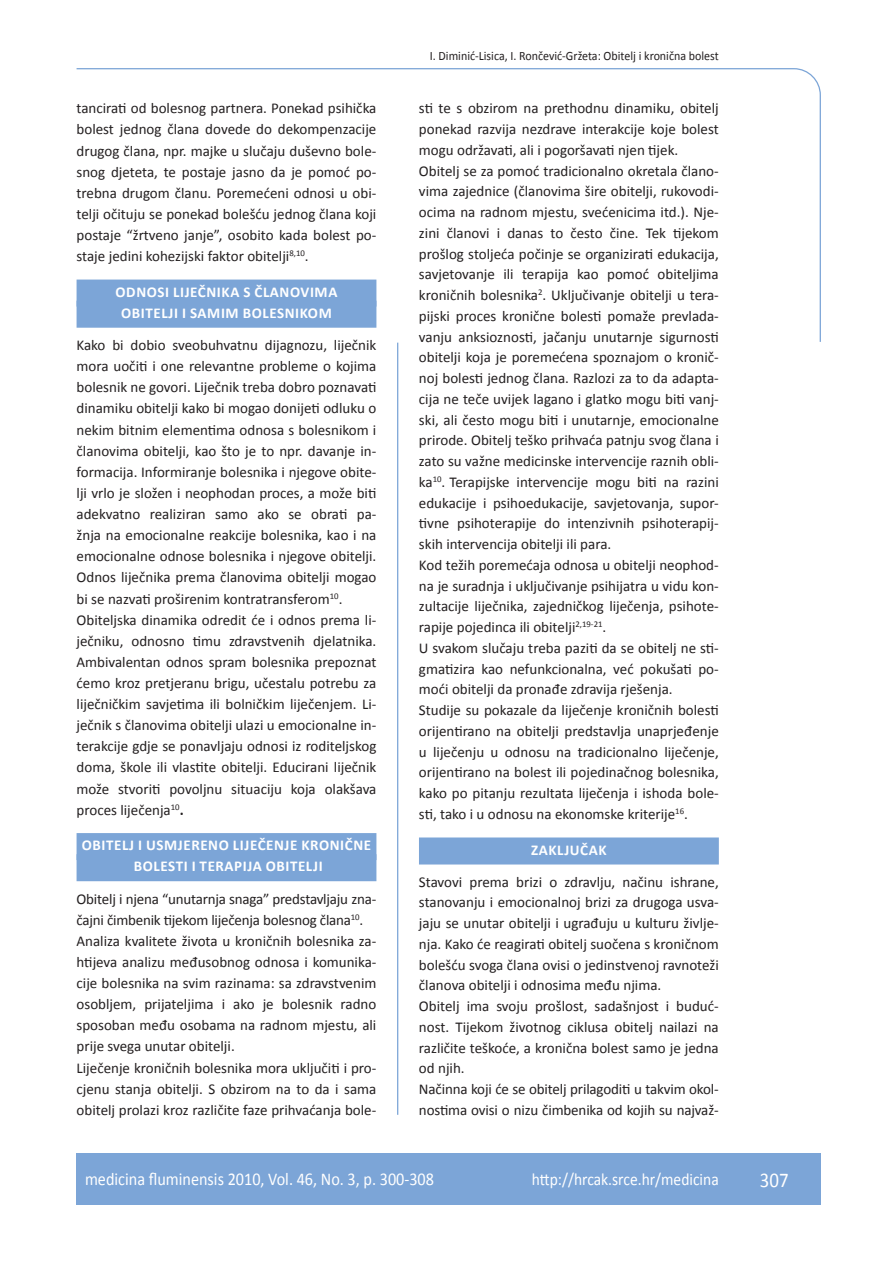
<style>
.page{position:relative;width:889px;height:1268px;background:#fff}
.page>*{position:absolute;margin:0;border:0;box-sizing:border-box;transform-origin:0 0}
.t1{font:21px "Calibri";color:#fff;scale:.9 1}
.t2{font:18px "Calibri";color:#fff;scale:.9 1}
.t3{font:17.25px "Calibri";color:#fff;scale:.9 1}
.t4{font:15px/20.7px "Calibri";color:#231f20}
.t5{font:700 15px/21.1px "Calibri";letter-spacing:.04em;color:#fff;text-align:right}
.t6{font:12.75px "Calibri";color:#231f20;scale:.94 1}
.s1{font-weight:700}
</style>
<div class="page">
<svg style="left:76px;top:68px;width:745px;height:275px"></svg>
<hr style="left:397px;top:342px;width:1px;height:772px;background:#7ca5d7">
<div style="left:77px;top:1152px;width:744px;height:51px;background:#7ca5d7"></div>
<div style="left:77px;top:279px;width:299px;height:27px;background:#7ca5d7"></div>
<div style="left:77px;top:300px;width:299px;height:27px;background:#7ca5d7"></div>
<div style="left:77px;top:832px;width:299px;height:27px;background:#7ca5d7"></div>
<div style="left:77px;top:854px;width:299px;height:27px;background:#7ca5d7"></div>
<div style="left:419px;top:837px;width:300px;height:27px;background:#7ca5d7"></div>
<p class="t4" style="left:77px;top:97px;width:301px;line-height:21.1px;text-align:justify">tancirati od bolesnog partnera. Ponekad psihička bolest jednog člana dovede do dekompenzacije drugog člana, npr. majke u slučaju duševno bole&shy;snog djeteta, te postaje jasno da je pomoć po&shy;trebna drugom članu. Poremećeni odnosi u obi&shy;telji očituju se ponekad bolešću jednog člana koji postaje “žrtveno janje”, osobito kada bolest po&shy;staje jedini kohezijski faktor obitelji<sup>8,10</sup>.</p>
<p class="t5" style="left:116px;top:280px;width:40px">ODNOSI</p>
<p class="t5" style="left:173px;top:280px;width:52px">LIJEČNIKA</p>
<p class="t5" style="left:121px;top:280px;width:216px">S ČLANOVI MA<br>OBITELJI I SAMIM BOLESNIKOM</p>
<p class="t4" style="left:77px;top:334px;width:301px;line-height:21.1px">Kako bi dobio sveobuhvatnu dijagnozu, liječnik mora uočiti i one relevantne probleme o kojima bolesnik ne govori. Liječnik treba dobro poznavati dinamiku obitelji kako bi mogao donijeti odluku o nekim bitnim elementima odnosa s bolesnikom i članovima obitelji, kao što je to npr. davanje in&shy;formacija. Informiranje bolesnika i njegove obite&shy;lji vrlo je složen i neophodan proces, a može biti adekvatno realiziran samo ako se obrati pa&shy;žnja na emocionalne reakcije bolesnika, kao i na emocionalne odnose bolesnika i njegove obitelji.<br>Odnos liječnika prema članovima obitelji mogao bi se nazvati proširenim kontratransferom<sup>10</sup>.<br>Obiteljska dinamika odredit će i odnos prema li&shy;ječniku, odnosno timu zdravstvenih djelatnika.<br>Ambivalentan odnos spram bolesnika prepoznat ćemo kroz pretjeranu brigu, učestalu potrebu za liječničkim savjetima ili bolničkim liječenjem. Li&shy;ječnik s članovima obitelji ulazi u emocionalne in&shy;terakcije gdje se ponavljaju odnosi iz roditeljskog doma, škole ili vlastite obitelji. Educirani liječnik može stvoriti povoljnu situaciju koja olakšava proces liječenja<sup>10</sup><span class="s1">.</span></p>
<p class="t5" style="left:82px;top:833px;width:291px;text-align:center">OBITELJ I USMJERENO LIJEČENJE KRONIČNE<br>BOLESTI I TERAPIJA OBITELJI</p>
<p class="t4" style="left:77px;top:887px;width:301px;line-height:21.1px">Obitelj i njena “unutarnja snaga” predstavljaju zna&shy;čajni čimbenik tijekom liječenja bolesnog člana<sup>10</sup>.<br>Analiza kvalitete života u kroničnih bolesnika za&shy;htijeva analizu međusobnog odnosa i komunika&shy;cije bolesnika na svim razinama: sa zdravstvenim osobljem, prijateljima i ako je bolesnik radno sposoban među osobama na radnom mjestu, ali prije svega unutar obitelji.<br>Liječenje kroničnih bolesnika mora uključiti i pro&shy;cjenu stanja obitelji. S obzirom na to da i sama obitelj prolazi kroz različite faze prihvaćanja bole-</p>
<p class="t6" style="left:430px;top:47px;width:309px">I. Diminić-Lisica, I. Rončević-Gržeta: Obitelj i kronična bolest</p>
<p class="t4" style="left:419px;top:97px;width:301px">sti te s obzirom na prethodnu dinamiku, obitelj ponekad razvija nezdrave interakcije koje bolest mogu održavati, ali i pogoršavati njen tijek.<br>Obitelj se za pomoć tradicionalno okretala člano&shy;vima zajednice (članovima šire obitelji, rukovodi&shy;ocima na radnom mjestu, svećenicima itd.). Nje&shy;zini članovi i danas to često čine. Tek tijekom prošlog stoljeća počinje se organizirati edukacija, savjetovanje ili terapija kao pomoć obiteljima kroničnih bolesnika<sup>2</sup>. Uključivanje obitelji u tera&shy;pijski proces kronične bolesti pomaže prevlada&shy;vanju anksioznosti, jačanju unutarnje sigurnosti obitelji koja je poremećena spoznajom o kronič&shy;noj bolesti jednog člana. Razlozi za to da adapta&shy;cija ne teče uvijek lagano i glatko mogu biti vanj&shy;ski, ali često mogu biti i unutarnje, emocionalne prirode. Obitelj teško prihvaća patnju svog člana i zato su važne medicinske intervencije raznih obli&shy;ka<sup>10</sup>. Terapijske intervencije mogu biti na razini edukacije i psihoedukacije, savjetovanja, supor&shy;tivne psihoterapije do intenzivnih psihoterapij&shy;skih intervencija obitelji ili para.<br>Kod težih poremećaja odnosa u obitelji neophod&shy;na je suradnja i uključivanje psihijatra u vidu kon&shy;zultacije liječnika, zajedničkog liječenja, psihote&shy;rapije pojedinca ili obitelji<sup>2,19-21</sup>.<br>U svakom slučaju treba paziti da se obitelj ne sti&shy;gmatizira kao nefunkcionalna, već pokušati po&shy;moći obitelji da pronađe zdravija rješenja.<br>Studije su pokazale da liječenje kroničnih bolesti orijentirano na obitelji predstavlja unaprjeđenje u liječenju u odnosu na tradicionalno liječenje, orijentirano na bolest ili pojedinačnog bolesnika, kako po pitanju rezultata liječenja i ishoda bole&shy;sti, tako i u odnosu na ekonomske kriterije<sup>16</sup>.</p>
<p class="t5" style="left:531px;top:838px;width:9px">ZAKL</p>
<p class="t5" style="left:564px;top:838px;width:35px">JUČAK</p>
<p class="t4" style="left:419px;top:870px;width:301px">Stavovi prema brizi o zdravlju, načinu ishrane, stanovanju i emocionalnoj brizi za drugoga usva&shy;jaju se unutar obitelji i ugrađuju u kulturu življe&shy;nja. Kako će reagirati obitelj suočena s kroničnom bolešću svoga člana ovisi o jedinstvenoj ravnoteži članova obitelji i odnosima među njima.<br>Obitelj ima svoju prošlost, sadašnjost i buduć&shy;nost. Tijekom životnog ciklusa obitelj nailazi na različite teškoće, a kronična bolest samo je jedna od njih.<br>Načinna koji će se obitelj prilagoditi u takvim okol&shy;nostima ovisi o nizu čimbenika od kojih su najvaž-</p>
<p class="t2" style="left:85px;top:1167px;width:389px">medicina fluminensis 2010, Vol. 46, No. 3, p. 300-308</p>
<p class="t3" style="left:532px;top:1168px;width:209px">http://hrcak.srce.hr/medicina</p>
<h1 class="t1" style="left:760px;top:1166px;width:33px">307</h1>
</div>
